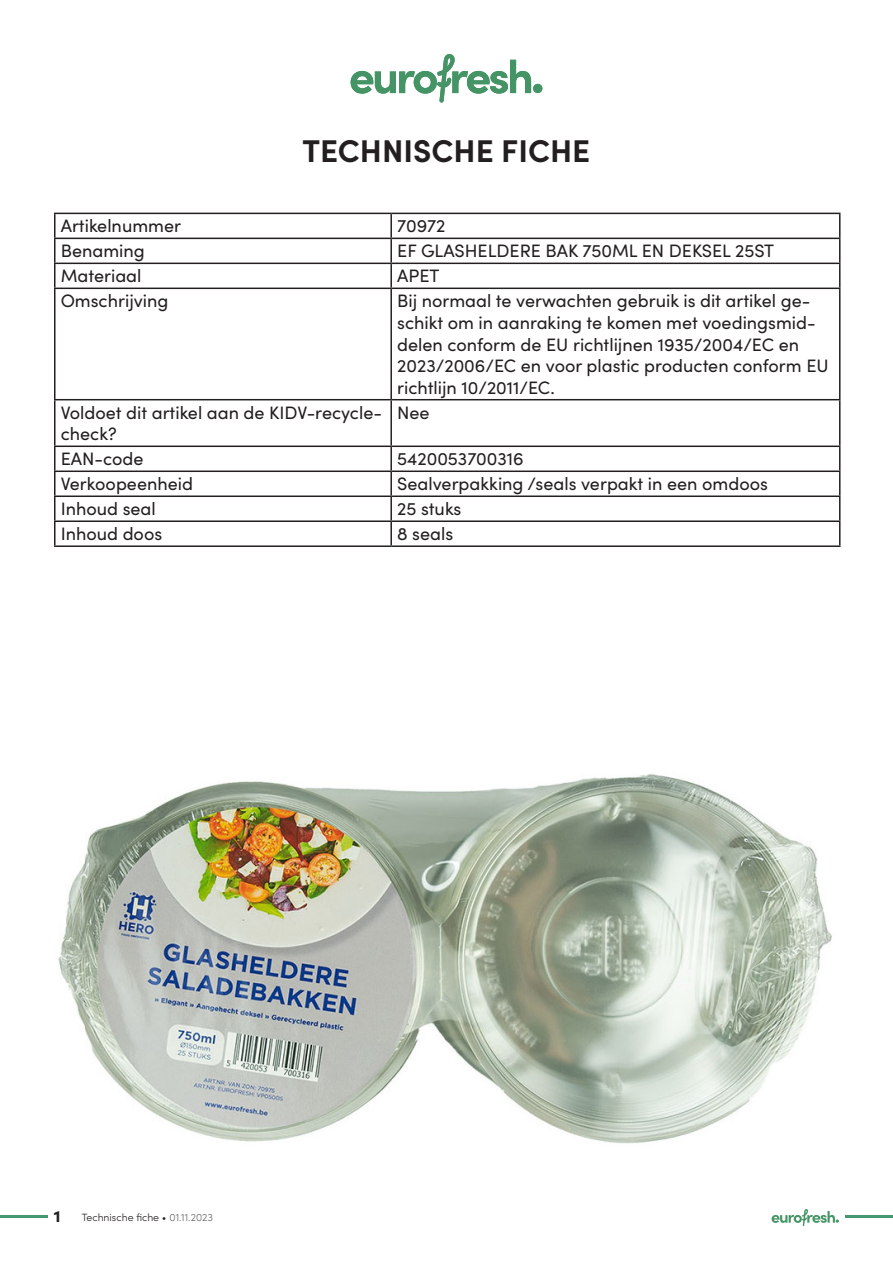
<style>
.page{position:relative;width:893px;height:1263px;background:#fff}
.page>*{position:absolute;margin:0;border:0;box-sizing:border-box;transform-origin:0 0}
.t1{font:700 31.5px "Sofia Pro";color:#231f20}
.t2{font:18px/21.6px "Sofia Pro";color:#231f20}
.t3{font:900 16.5px "Sofia Pro";color:#231f20}
.t4{font:300 10.5px "Sofia Pro";color:#231f20}
.s1{color:#636366}
</style>
<div class="page">
<hr style="left:0;top:1215px;width:47px;height:2px;background:#44976e">
<hr style="left:846px;top:1215px;width:47px;height:2px;background:#44976e">
<svg style="left:772px;top:1209px;width:67px;height:17px"></svg>
<div style="left:533px;top:84px;width:9px;height:9px;background:#459466;border-radius:50%"></div>
<svg style="left:351px;top:54px;width:180px;height:49px"></svg>
<hr style="left:54px;top:213px;width:337px;height:1px;background:#231f20">
<hr style="left:54px;top:214px;width:2px;height:24px;background:#231f20">
<hr style="left:391px;top:213px;width:449px;height:1px;background:#231f20">
<hr style="left:390px;top:214px;width:2px;height:24px;background:#231f20">
<hr style="left:54px;top:238px;width:337px;height:1px;background:#231f20">
<hr style="left:54px;top:239px;width:2px;height:24px;background:#231f20">
<hr style="left:391px;top:238px;width:449px;height:1px;background:#231f20">
<hr style="left:390px;top:239px;width:2px;height:24px;background:#231f20">
<hr style="left:54px;top:263px;width:337px;height:1px;background:#231f20">
<hr style="left:54px;top:264px;width:2px;height:24px;background:#231f20">
<hr style="left:391px;top:263px;width:449px;height:1px;background:#231f20">
<hr style="left:390px;top:264px;width:2px;height:24px;background:#231f20">
<svg style="left:839px;top:214px;width:1px;height:74px"></svg>
<hr style="left:54px;top:288px;width:337px;height:1px;background:#231f20">
<hr style="left:54px;top:289px;width:2px;height:110px;background:#231f20">
<hr style="left:391px;top:288px;width:449px;height:1px;background:#231f20">
<hr style="left:390px;top:289px;width:2px;height:110px;background:#231f20">
<hr style="left:839px;top:289px;width:1px;height:110px;background:#231f20">
<hr style="left:54px;top:399px;width:337px;height:1px;background:#231f20">
<hr style="left:54px;top:400px;width:2px;height:45px;background:#231f20">
<hr style="left:391px;top:399px;width:449px;height:1px;background:#231f20">
<hr style="left:390px;top:400px;width:2px;height:45px;background:#231f20">
<hr style="left:839px;top:400px;width:1px;height:45px;background:#231f20">
<hr style="left:54px;top:445px;width:337px;height:2px;background:#231f20">
<hr style="left:54px;top:447px;width:2px;height:23px;background:#231f20">
<hr style="left:391px;top:445px;width:449px;height:2px;background:#231f20">
<hr style="left:390px;top:447px;width:2px;height:23px;background:#231f20">
<hr style="left:54px;top:470px;width:337px;height:2px;background:#231f20">
<hr style="left:54px;top:472px;width:2px;height:23px;background:#231f20">
<hr style="left:391px;top:470px;width:449px;height:2px;background:#231f20">
<hr style="left:390px;top:472px;width:2px;height:23px;background:#231f20">
<hr style="left:54px;top:495px;width:337px;height:2px;background:#231f20">
<hr style="left:54px;top:497px;width:2px;height:23px;background:#231f20">
<hr style="left:391px;top:495px;width:449px;height:2px;background:#231f20">
<hr style="left:390px;top:497px;width:2px;height:23px;background:#231f20">
<hr style="left:54px;top:520px;width:337px;height:2px;background:#231f20">
<hr style="left:54px;top:522px;width:2px;height:23px;background:#231f20">
<hr style="left:391px;top:520px;width:449px;height:2px;background:#231f20">
<hr style="left:390px;top:522px;width:2px;height:23px;background:#231f20">
<svg style="left:839px;top:447px;width:1px;height:98px"></svg>
<hr style="left:54px;top:545px;width:337px;height:2px;background:#231f20">
<hr style="left:391px;top:545px;width:449px;height:2px;background:#231f20">
<img style="left:58px;top:774px;width:774px;height:370px">
<h1 class="t1" style="left:303px;top:126px;width:289px">TECHNISCHE FICHE</h1>
<p class="t2" style="left:61px;top:214px;width:122px">Artikelnummer</p>
<p class="t2" style="left:397px;top:214px;width:50px">70972</p>
<p class="t2" style="left:61px;top:239px;width:86px">Benaming</p>
<p class="t2" style="left:397px;top:239px;width:378px">EF GLASHELDERE BAK 750ML EN DEKSEL 25ST</p>
<p class="t2" style="left:61px;top:264px;width:82px">Materiaal</p>
<p class="t2" style="left:397px;top:264px;width:44px">APET</p>
<p class="t2" style="left:61px;top:289px;width:109px">Omschrijving</p>
<p class="t2" style="left:397px;top:289px;width:433px">Bij normaal te verwachten gebruik is dit artikel ge&shy;schikt om in aanraking te komen met voedingsmid&shy;delen conform de EU richtlijnen 1935/2004/EC en 2023/2006/EC en voor plastic producten conform EU richtlijn 10/2011/EC.</p>
<p class="t2" style="left:61px;top:401px;width:323px">Voldoet dit artikel aan de KIDV-recycle&shy;check?</p>
<p class="t2" style="left:397px;top:401px;width:34px">Nee</p>
<p class="t2" style="left:61px;top:447px;width:84px">EAN-code</p>
<p class="t2" style="left:397px;top:447px;width:128px">5420053700316</p>
<p class="t2" style="left:61px;top:472px;width:134px">Verkoopeenheid</p>
<p class="t2" style="left:397px;top:472px;width:372px">Sealverpakking /seals verpakt in een omdoos</p>
<p class="t2" style="left:61px;top:497px;width:97px">Inhoud seal</p>
<p class="t2" style="left:397px;top:497px;width:66px">25 stuks</p>
<p class="t2" style="left:61px;top:522px;width:103px">Inhoud doos</p>
<p class="t2" style="left:397px;top:522px;width:58px">8 seals</p>
<p class="t3" style="left:54px;top:1203px;width:8px">1</p>
<p class="t4" style="left:82px;top:1209px;width:133px">Technische fiche • <span class="s1">01.11.2023</span></p>
</div>
